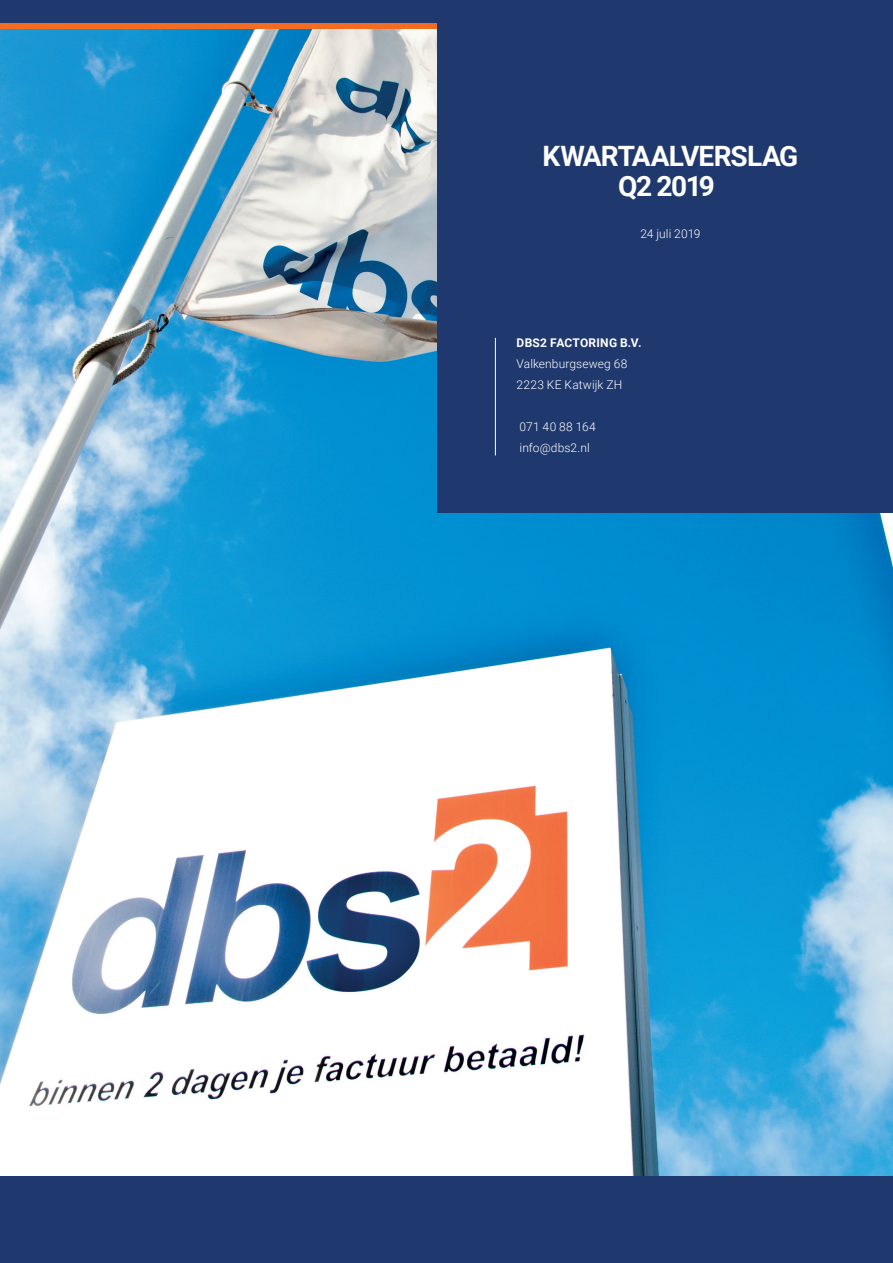
<style>
.page{position:relative;width:893px;height:1263px;background:#fff}
.page>*{position:absolute;margin:0;border:0;box-sizing:border-box;transform-origin:0 0}
.t1{font:700 28.05px/30px "Roboto";letter-spacing:-.035em;color:#fff;text-align:center}
.t2{font:300 12px/21px "Roboto";letter-spacing:.005em;color:#fff}
.t3{font:700 12px "Roboto";letter-spacing:.02em;color:#fff}
.s1{font-size:18px;color:#1f386d}
</style>
<div class="page">
<div style="left:0;top:0;width:893px;height:29px;background:#f36c21"></div>
<div style="left:0;top:0;width:893px;height:23px;background:#1f386d"></div>
<img style="left:0;top:29px;width:893px;height:1148px">
<div style="left:438px;top:0;width:455px;height:512px;background:#1f386d"></div>
<div style="left:0;top:1177px;width:893px;height:86px;background:#1f386d"></div>
<hr style="left:495px;top:338px;width:1px;height:117px;background:#fff">
<h1 class="t1" style="left:543px;top:140px;width:257px">KWARTAALVERSLAG<br>Q2 2019<span class="s1">8</span></h1>
<p class="t2" style="left:640px;top:222px;width:62px">24 juli 2019</p>
<p class="t3" style="left:517px;top:334px;width:126px">DBS2 FACTORING B.V.</p>
<p class="t2" style="left:517px;top:353px;width:112px">Valkenburgseweg 68<br>2223 KE Katwijk ZH</p>
<p class="t2" style="left:520px;top:416px;width:78px">071 40 88 164 info@dbs2.nl</p>
</div>
